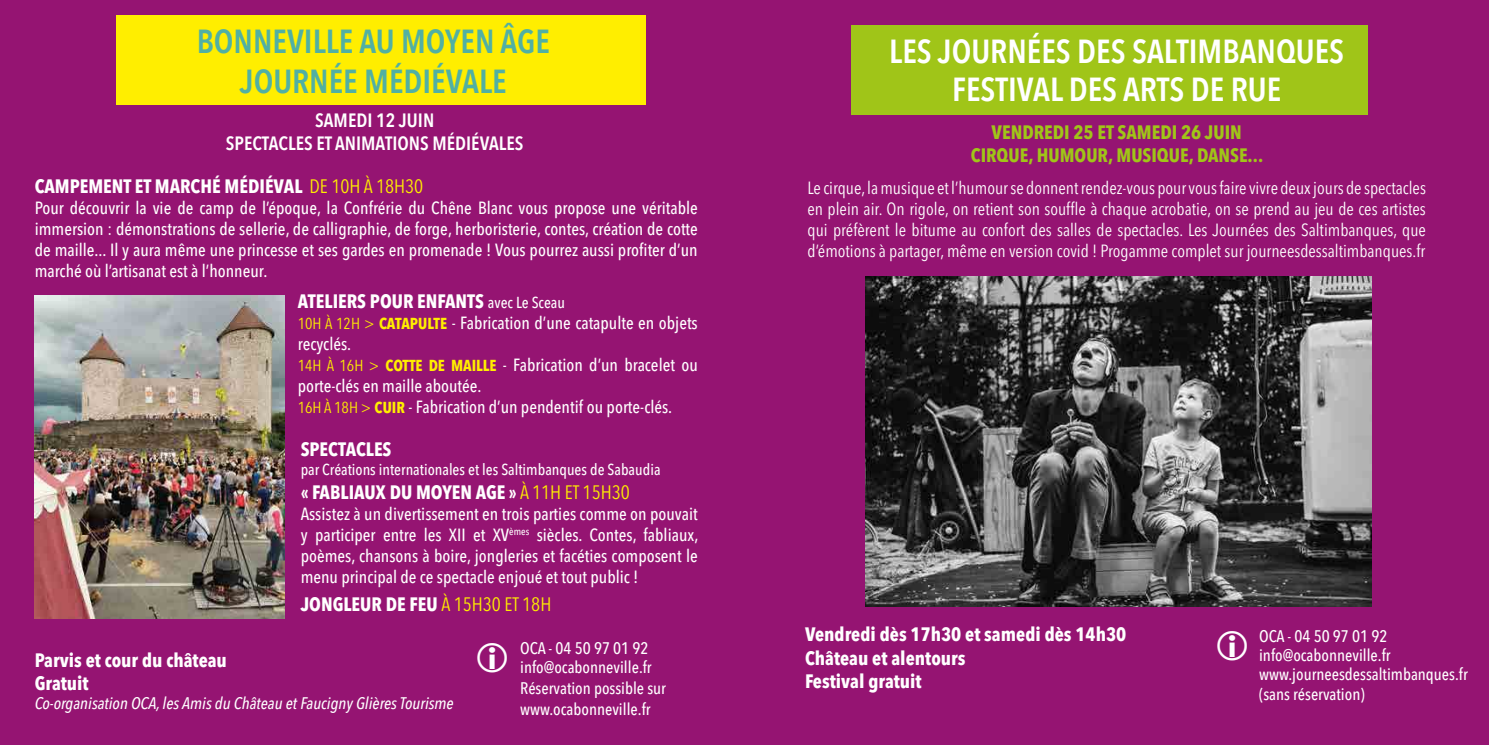
<style>
.page{position:relative;width:1489px;height:745px;background:#fff}
.page>*{position:absolute;margin:0;border:0;box-sizing:border-box;transform-origin:0 0}
.t1{font:36.93px "Webs";color:#fff}
.t2{font:600 33.25px/38.5px "Avenir Next Condensed";color:#fff;text-align:center}
.t3{font:600 33.25px/39.9px "Avenir Next Condensed";color:#51b0a3;text-align:center}
.t4{font:700 condensed 19.25px/23.1px "Avenir Next LT Pro";color:#fff}
.t5{font:700 condensed 19.25px/23.1px "Avenir Next LT Pro";color:#a0c518;text-align:center}
.t6{font:600 19.25px/23.1px "Avenir Next Condensed";color:#fff;text-align:center}
.t7{font:500 condensed 17.5px/21px "Avenir Next LT Pro";color:#fff;text-align:justify}
.t8{font:condensed 17.5px/21px "Avenir Next LT Pro";color:#fff;text-align:justify}
.t9{font:500 condensed 16.62px/20.3px "Avenir Next LT Pro";color:#fff}
.t10{font:italic 500 condensed 16.62px "Avenir Next LT Pro";color:#fff}
.t11{font:500 condensed 15.75px "Avenir Next LT Pro";color:#fff}
.s1{font-weight:400;color:#fe0}
.s2{font-weight:500;font-size:15.75px}
.s3{font-weight:400;font-size:15.75px;color:#fe0}
.s4{font-weight:700;font-size:15.75px;color:#fe0}
</style>
<div class="page">
<div style="left:0;top:0;width:752px;height:744px;background:#951472"></div>
<div style="left:116px;top:15px;width:530px;height:89px;background:#fe0"></div>
<div style="left:744px;top:0;width:744px;height:744px;background:#951472"></div>
<div style="left:851px;top:25px;width:516px;height:89px;background:#a0c518"></div>
<img style="left:865px;top:276px;width:505px;height:330px">
<img style="left:35px;top:296px;width:249px;height:322px">
<h2 class="t3" style="left:197px;top:21px;width:355px">BONNEVILLE AU MOYEN ÂGE<br>JOURNÉE MÉDIÉVALE</h2>
<p class="t6" style="left:226px;top:108px;width:299px">SAMEDI 12 JUIN<br>SPECTACLES ET ANIMATIONS MÉDIÉVALES</p>
<p class="t4" style="left:35px;top:175px;width:390px">CAMPEMENT ET MARCHÉ MÉDIÉVAL <span class="s1">DE 10H À 18H30</span></p>
<p class="t7" style="left:35px;top:197px;width:664px">Pour découvrir la vie de camp de l’époque, la Confrérie du Chêne Blanc vous propose une véritable immersion : démonstrations de sellerie, de calligraphie, de forge, herboristerie, contes, création de cotte de maille... Il y aura même une princesse et ses gardes en promenade ! Vous pourrez aussi profiter d’un marché où l’artisanat est à l’honneur.</p>
<p class="t4" style="left:298px;top:289px;width:269px">ATELIERS POUR ENFANTS <span class="s2">avec Le Sceau</span></p>
<p class="t7" style="left:298px;top:312px;width:401px;text-align:left"><span class="s3">10H À 12H &gt;</span> <span class="s4">CATAPULTE</span> - Fabrication d’une catapulte en objets recyclés.<br><span class="s3">14H À 16H &gt;</span> <span class="s4">COTTE DE MAILLE</span> - Fabrication d’un bracelet ou porte-clés en maille aboutée.<br><span class="s3">16H À 18H &gt;</span> <span class="s4">CUIR</span> - Fabrication d’un pendentif ou porte-clés.</p>
<p class="t4" style="left:301px;top:437px;width:92px">SPECTACLES</p>
<p class="t11" style="left:301px;top:460px;width:361px">par Créations internationales et les Saltimbanques de Sabaudia</p>
<p class="t4" style="left:301px;top:480px;width:330px">« FABLIAUX DU MOYEN AGE » <span class="s1">À 11H ET 15H30</span></p>
<p class="t7" style="left:301px;top:502px;width:399px">Assistez à un divertissement en trois parties comme on pouvait y participer entre les XII et XV<sup>èmes</sup> siècles. Contes, fabliaux, poèmes, chansons à boire, jongleries et facéties composent le menu principal de ce spectacle enjoué et tout public !</p>
<p class="t4" style="left:301px;top:592px;width:252px">JONGLEUR DE FEU <span class="s1">À 15H30 ET 18H</span></p>
<h2 class="t2" style="left:889px;top:31px;width:456px">LES JOURNÉES DES SALTIMBANQUES<br>FESTIVAL DES ARTS DE RUE</h2>
<p class="t5" style="left:970px;top:121px;width:294px">VENDREDI 25 ET SAMEDI 26 JUIN<br>CIRQUE, HUMOUR, MUSIQUE, DANSE...</p>
<p class="t8" style="left:807px;top:177px;width:620px">Le cirque, la musique et l’humour se donnent rendez-vous pour vous faire vivre deux jours de spectacles en plein air. On rigole, on retient son souffle à chaque acrobatie, on se prend au jeu de ces artistes qui préfèrent le bitume au confort des salles de spectacles. Les Journées des Saltimbanques, que d’émotions à partager, même en version covid ! Progamme complet sur journeesdessaltimbanques.fr</p>
<p class="t4" style="left:805px;top:622px;width:323px">Vendredi dès 17h30 et samedi dès 14h30<br>Château et alentours<br>Festival gratuit</p>
<p class="t4" style="left:35px;top:648px;width:194px">Parvis et cour du château</p>
<h1 class="t1" style="left:474px;top:636px;width:38px">i</h1>
<h1 class="t1" style="left:1213px;top:625px;width:38px">i</h1>
<p class="t4" style="left:35px;top:671px;width:55px">Gratuit</p>
<p class="t10" style="left:35px;top:693px;width:420px">Co-organisation OCA, les Amis du Château et Faucigny Glières Tourisme</p>
<p class="t9" style="left:520px;top:637px;width:147px">OCA - 04 50 97 01 92 info@ocabonneville.fr<br>Réservation possible sur www.ocabonneville.fr</p>
<p class="t9" style="left:1258px;top:625px;width:210px;line-height:19.2px">OCA - 04 50 97 01 92 info@ocabonneville.fr www.journeesdessaltimbanques.fr (sans réservation)</p>
</div>
